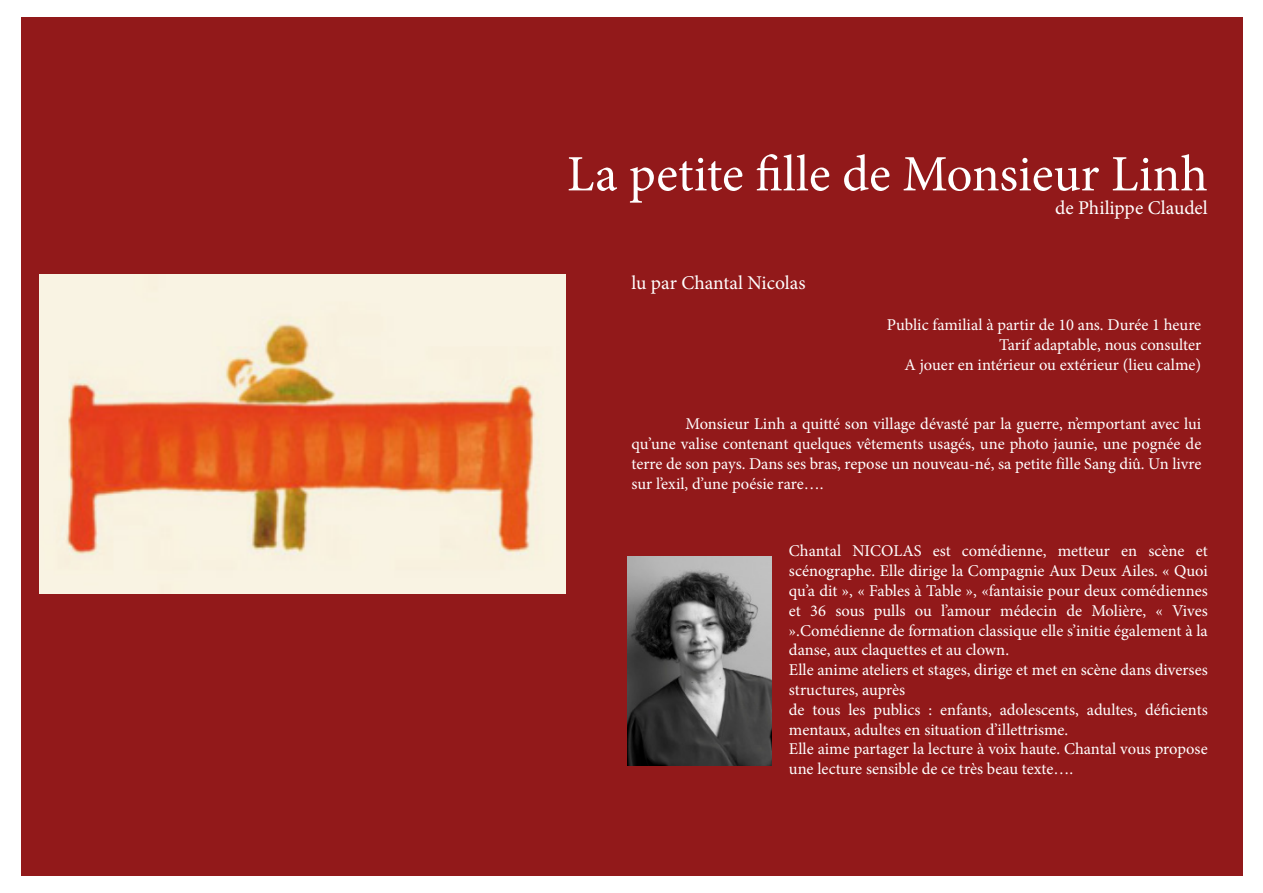
<style>
.page{position:relative;width:1263px;height:893px;background:#fff}
.page>*{position:absolute;margin:0;border:0;box-sizing:border-box;transform-origin:0 0}
.t1{font:51px "Minion Pro";color:#fff}
.t2{font:19.5px "Minion Pro";color:#fff}
.t3{font:16.5px/19.8px "Minion Pro";color:#fff;text-align:right}
</style>
<div class="page">
<div style="left:21px;top:18px;width:1222px;height:858px;background:#92191a"></div>
<img style="left:40px;top:274px;width:526px;height:319px">
<img style="left:627px;top:556px;width:144px;height:210px">
<h1 class="t1" style="left:567px;top:140px;width:642px">La petite fille de Monsieur Linh</h1>
<p class="t2" style="left:1055px;top:195px;width:154px">de Philippe Claudel</p>
<p class="t2" style="left:631px;top:269px;width:176px">lu par Chantal Nicolas</p>
<p class="t3" style="left:887px;top:315px;width:316px">Public familial à partir de 10 ans. Durée 1 heure<br>Tarif adaptable, nous consulter<br>A jouer en intérieur ou extérieur (lieu calme)</p>
<p class="t3" style="left:631px;top:414px;width:571px;text-align:justify;text-indent:54px">Monsieur Linh a quitté son village dévasté par la guerre, n’emportant avec lui qu’une valise contenant quelques vêtements usagés, une photo jaunie, une pognée de terre de son pays. Dans ses bras, repose un nouveau-né, sa petite fille Sang diû. Un livre sur l’exil, d’une poésie rare….</p>
<p class="t3" style="left:789px;top:541px;width:420px;text-align:left">Chantal NICOLAS est comédienne, metteur en scène et scénographe. Elle dirige la Compagnie Aux Deux Ailes. « Quoi qu’a dit », « Fables à Table », «fantaisie pour deux comédiennes et 36 sous pulls ou l’amour médecin de Molière, « Vives ».Comédienne de formation classique elle s’initie également à la danse, aux claquettes et au clown.<br>Elle anime ateliers et stages, dirige et met en scène dans diverses structures, auprès<br>de tous les publics : enfants, adolescents, adultes, déficients mentaux, adultes en situation d’illettrisme.<br>Elle aime partager la lecture à voix haute. Chantal vous propose une lecture sensible de ce très beau texte….</p>
</div>
